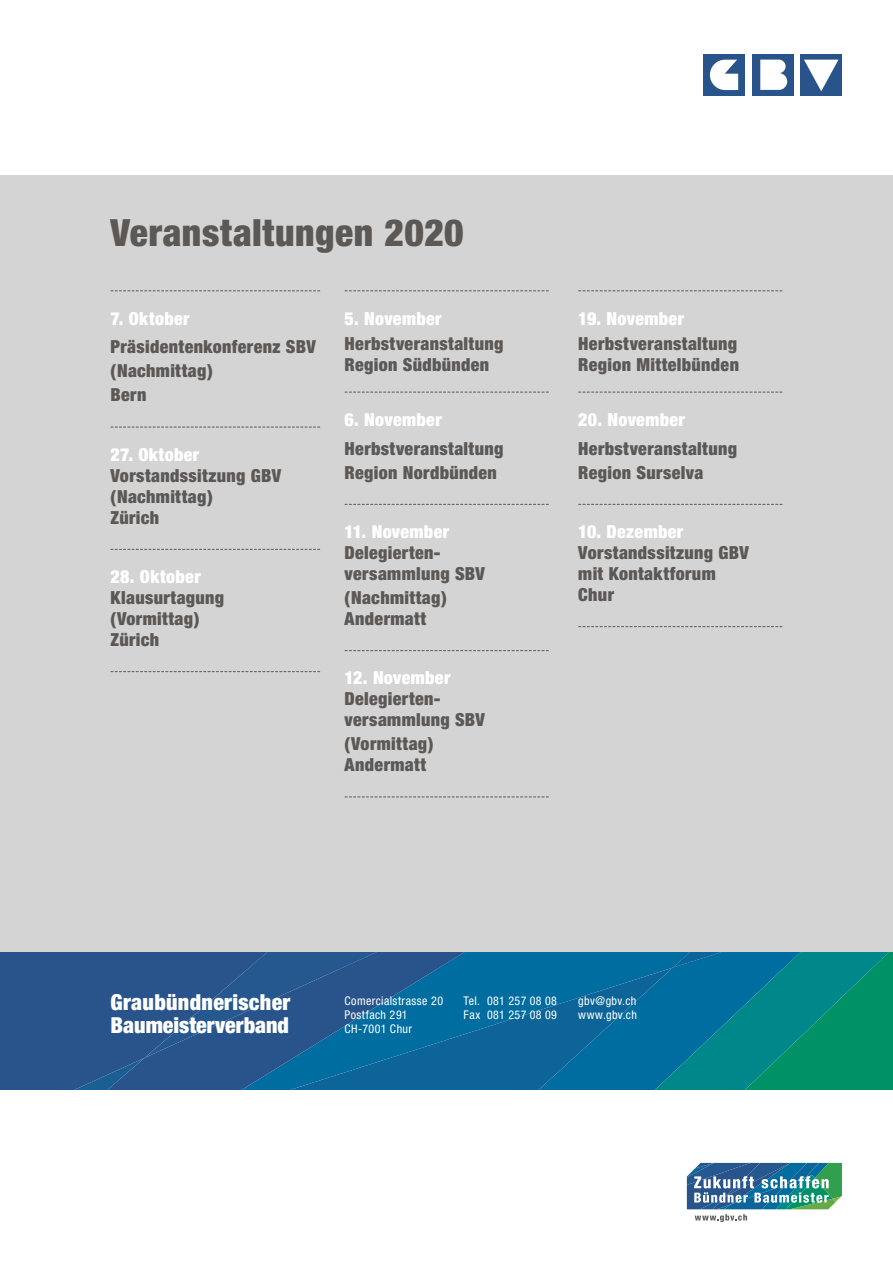
<style>
.page{position:relative;width:893px;height:1263px;background:#fff}
.page>*{position:absolute;margin:0;border:0;box-sizing:border-box;transform-origin:0 0}
.t1{font:900 condensed 37.5px "Helvetica Neue";letter-spacing:.015em;color:#5c5855}
.t2{font:900 condensed 22.05px/23px "Helvetica Neue";letter-spacing:.015em;color:#fff}
.t3{font:900 condensed 18px/21px "Helvetica Neue";letter-spacing:.02em;color:#5c5855}
.t4{font:900 condensed 18px "Helvetica Neue";letter-spacing:.02em;color:#fff}
.t5{font:condensed 12px/14.2px "Helvetica Neue";letter-spacing:.03em;color:#fff}
</style>
<div class="page">
<div style="left:0;top:175px;width:893px;height:793px;background:#d5d4d4"></div>
<div style="left:0;top:973px;width:23px;height:85px;background:#29548b"></div>
<svg style="left:0;top:1058px;width:23px;height:31px"></svg>
<div style="left:23px;top:952px;width:435px;height:137px;background:#29548b"></div>
<div style="left:458px;top:952px;width:120px;height:16px;background:#006da0"></div>
<svg style="left:578px;top:952px;width:315px;height:137px;background:#008384"></svg>
<svg style="left:124px;top:968px;width:549px;height:121px;background:#126296"></svg>
<div style="left:0;top:952px;width:358px;height:21px;background:#29548b"></div>
<svg style="left:687px;top:1163px;width:155px;height:59px"></svg>
<div style="left:752px;top:54px;width:41px;height:42px;background:#29548b"></div>
<div style="left:704px;top:54px;width:41px;height:42px;background:#29548b"></div>
<div style="left:800px;top:54px;width:42px;height:42px;background:#29548b"></div>
<svg style="left:804px;top:60px;width:34px;height:31px"></svg>
<svg style="left:760px;top:60px;width:27px;height:30px"></svg>
<svg style="left:710px;top:60px;width:28px;height:30px"></svg>
<svg style="left:111px;top:291px;width:209px;height:1px"></svg>
<svg style="left:111px;top:427px;width:209px;height:1px"></svg>
<svg style="left:111px;top:549px;width:209px;height:1px"></svg>
<svg style="left:111px;top:671px;width:209px;height:1px"></svg>
<svg style="left:345px;top:291px;width:204px;height:1px"></svg>
<svg style="left:345px;top:392px;width:204px;height:1px"></svg>
<svg style="left:345px;top:504px;width:204px;height:1px"></svg>
<svg style="left:345px;top:650px;width:204px;height:1px"></svg>
<svg style="left:345px;top:797px;width:204px;height:1px"></svg>
<svg style="left:578px;top:291px;width:204px;height:1px"></svg>
<svg style="left:578px;top:392px;width:204px;height:1px"></svg>
<svg style="left:578px;top:504px;width:204px;height:1px"></svg>
<svg style="left:578px;top:626px;width:204px;height:1px"></svg>
<h1 class="t1" style="left:111px;top:210px;width:355px">Veranstaltungen 2020</h1>
<p class="t4" style="left:111px;top:308px;width:81px">7. Oktober</p>
<p class="t3" style="left:111px;top:335px;width:207px;line-height:24px">Präsidentenkonferenz SBV (Nachmittag)<br>Bern</p>
<p class="t4" style="left:111px;top:443px;width:90px">27. Oktober</p>
<p class="t3" style="left:111px;top:464px;width:172px">Vorstandssitzung GBV (Nachmittag)<br>Zürich</p>
<p class="t4" style="left:111px;top:565px;width:92px">28. Oktober</p>
<p class="t3" style="left:111px;top:587px;width:115px">Klausurtagung (Vormittag)<br>Zürich</p>
<p class="t4" style="left:345px;top:308px;width:98px">5. November</p>
<p class="t3" style="left:345px;top:333px;width:160px">Herbstveranstaltung<br>Region Südbünden</p>
<p class="t4" style="left:345px;top:409px;width:99px">6. November</p>
<p class="t3" style="left:345px;top:436px;width:160px;line-height:24px">Herbstveranstaltung<br>Region Nordbünden</p>
<p class="t4" style="left:345px;top:520px;width:106px">11. November</p>
<p class="t3" style="left:345px;top:542px;width:142px">Delegierten&shy;versammlung SBV</p>
<p class="t3" style="left:345px;top:587px;width:104px">(Nachmittag)<br>Andermatt</p>
<p class="t4" style="left:345px;top:667px;width:107px">12. November</p>
<p class="t3" style="left:345px;top:688px;width:142px">Delegierten&shy;versammlung SBV</p>
<p class="t3" style="left:345px;top:733px;width:90px">(Vormittag)<br>Andermatt</p>
<p class="t4" style="left:578px;top:308px;width:107px">19. November</p>
<p class="t3" style="left:578px;top:333px;width:162px">Herbstveranstaltung<br>Region Mittelbünden</p>
<p class="t4" style="left:578px;top:409px;width:108px">20. November</p>
<p class="t3" style="left:578px;top:436px;width:160px;line-height:24px">Herbstveranstaltung<br>Region Surselva</p>
<p class="t4" style="left:578px;top:520px;width:106px">10. Dezember</p>
<p class="t3" style="left:578px;top:542px;width:172px">Vorstandssitzung GBV mit Kontaktforum<br>Chur</p>
<p class="t2" style="left:111px;top:990px;width:181px">Graubündnerischer<br>Baumeisterverband</p>
<p class="t5" style="left:344px;top:993px;width:100px">Comercialstrasse 20<br>Postfach 291<br>CH-7001 Chur</p>
<p class="t5" style="left:463px;top:993px;width:95px">Tel. 081 257 08 08<br>Fax 081 257 08 09</p>
<p class="t5" style="left:578px;top:993px;width:60px">gbv@gbv.ch www.gbv.ch</p>
</div>
